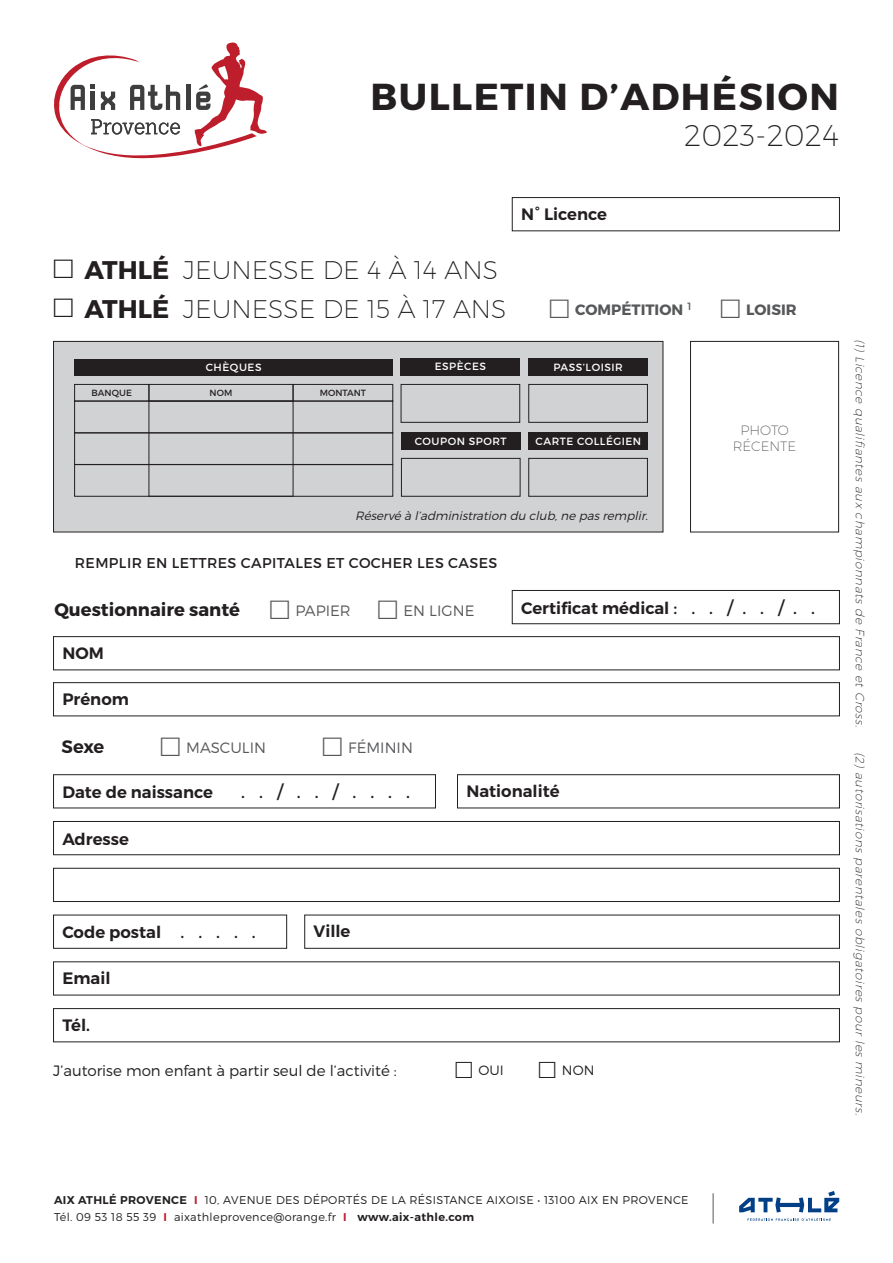
<style>
.page{position:relative;width:893px;height:1263px;background:#fff}
.page>*{position:absolute;margin:0;border:0;box-sizing:border-box;transform-origin:0 0}
.t1{font:700 37.5px "Montserrat";letter-spacing:.04em;color:#231f20}
.t2{font:200 30px "Montserrat";letter-spacing:.01em;color:#231f20}
.t3{font:200 25.5px/38.7px "Montserrat";color:#231f20}
.t4{font:700 18px "Montserrat";color:#231f20}
.t5{font:18px "Montserrat";color:#231f20}
.t6{font:600 18px "Montserrat";color:#231f20}
.t7{font:600 16.5px "Montserrat";color:#231f20}
.t8{font:300 15px "Montserrat";color:#231f20}
.t9{font:300 15px "Montserrat";color:#57585a}
.t10{font:700 15px "Montserrat";color:#57585a}
.t11{font:14.25px "Montserrat";letter-spacing:.03em;color:#231f20}
.t12{font:200 13.5px/16.2px "Montserrat";color:#57585a;text-align:center}
.t13{font:300 13.5px "Montserrat";color:#231f20}
.t14{font:italic 200 12px "Montserrat";color:#231f20}
.t15{font:italic 300 12px "Montserrat";color:#231f20}
.t16{font:300 11.25px/17.7px "Montserrat";letter-spacing:.03em;color:#231f20}
.t17{font:10.5px "Montserrat";letter-spacing:.05em;color:#fff}
.t18{font:9px "Montserrat";color:#231f20}
.s1{font-family:"Casesaremplir Roman";font-weight:400;font-size:24px}
.s2{font-weight:700}
.s3{font-weight:400;font-size:18px}
.s4{font-family:"Casesaremplir Roman";font-weight:400;font-size:21px}
.s5{font-weight:600}
.s6{font-weight:600;color:#be1d2c}
</style>
<div class="page">
<div style="left:54px;top:341px;width:609px;height:191px;background:#d1d2d4"></div>
<div style="left:53px;top:341px;width:610px;height:191px;border:1px solid #231f20"></div>
<svg style="left:54px;top:42px;width:213px;height:117px"></svg>
<div style="left:690px;top:341px;width:149px;height:191px;border:1px solid #231f20"></div>
<svg style="left:739px;top:1191px;width:100px;height:21px"></svg>
<svg style="left:747px;top:1218px;width:84px;height:3px"></svg>
<hr style="left:713px;top:1193px;width:1px;height:30px;background:#57585a">
<div style="left:512px;top:197px;width:328px;height:34px;border:1px solid #231f20"></div>
<div style="left:53px;top:682px;width:787px;height:34px;border:1px solid #231f20"></div>
<div style="left:53px;top:1008px;width:787px;height:34px;border:1px solid #231f20"></div>
<div style="left:304px;top:915px;width:536px;height:34px;border:1px solid #231f20"></div>
<div style="left:457px;top:774px;width:383px;height:34px;border:1px solid #231f20"></div>
<div style="left:53px;top:636px;width:787px;height:34px;border:1px solid #231f20"></div>
<div style="left:53px;top:915px;width:234px;height:34px;border:1px solid #231f20"></div>
<div style="left:53px;top:774px;width:383px;height:34px;border:1px solid #231f20"></div>
<div style="left:53px;top:821px;width:787px;height:34px;border:1px solid #231f20"></div>
<div style="left:53px;top:868px;width:787px;height:34px;border:1px solid #231f20"></div>
<div style="left:512px;top:590px;width:328px;height:34px;border:1px solid #231f20"></div>
<div style="left:74px;top:359px;width:319px;height:17px;background:#231f20"></div>
<div style="left:74px;top:384px;width:75px;height:17px;border:1px solid #231f20"></div>
<div style="left:293px;top:384px;width:100px;height:17px;border:1px solid #231f20"></div>
<div style="left:149px;top:384px;width:144px;height:17px;border:1px solid #231f20"></div>
<div style="left:74px;top:401px;width:319px;height:32px;border:1px solid #231f20"></div>
<div style="left:74px;top:464px;width:319px;height:32px;border:1px solid #231f20"></div>
<div style="left:401px;top:359px;width:119px;height:17px;background:#231f20"></div>
<div style="left:401px;top:384px;width:119px;height:38px;border:1px solid #231f20"></div>
<div style="left:401px;top:433px;width:119px;height:17px;background:#231f20"></div>
<div style="left:529px;top:359px;width:119px;height:17px;background:#231f20"></div>
<div style="left:401px;top:458px;width:119px;height:38px;border:1px solid #231f20"></div>
<div style="left:529px;top:384px;width:119px;height:38px;border:1px solid #231f20"></div>
<div style="left:529px;top:433px;width:119px;height:17px;background:#231f20"></div>
<div style="left:529px;top:458px;width:119px;height:38px;border:1px solid #231f20"></div>
<div style="left:149px;top:401px;width:144px;height:95px;border:1px solid #231f20"></div>
<h1 class="t1" style="left:370px;top:73px;width:470px">BULLETIN D’ADHÉSION</h1>
<h2 class="t2" style="left:684px;top:117px;width:156px">2023-2024</h2>
<h3 class="t3" style="left:54px;top:250px;width:454px"><span class="s1">O</span> <span class="s2">ATHLÉ</span> JEUNESSE DE 4 À 14 ANS<br><span class="s1">O</span> <span class="s2">ATHLÉ</span> JEUNESSE DE 15 À 17 ANS</h3>
<h3 class="t7" style="left:521px;top:204px;width:87px">N° Licence</h3>
<h3 class="t10" style="left:550px;top:300px;width:248px"><span class="s1">O</span> COMPÉTITION <sup>1</sup> <span class="s1">O</span> LOISIR</h3>
<p class="t17" style="left:206px;top:361px;width:57px">CHÈQUES</p>
<p class="t18" style="left:92px;top:387px;width:42px">BANQUE</p>
<p class="t18" style="left:210px;top:387px;width:24px">NOM</p>
<p class="t18" style="left:320px;top:387px;width:48px">MONTANT</p>
<p class="t17" style="left:435px;top:360px;width:53px">ESPÈCES</p>
<p class="t17" style="left:415px;top:435px;width:93px">COUPON SPORT</p>
<p class="t17" style="left:553px;top:361px;width:71px">PASS’LOISIR</p>
<p class="t17" style="left:536px;top:435px;width:107px">CARTE COLLÉGIEN</p>
<p class="t12" style="left:733px;top:422px;width:65px">PHOTO<br>RÉCENTE</p>
<p class="t15" style="left:355px;top:508px;width:297px">Réservé à l’administration du club,ne pasremplir.</p>
<p class="t11" style="left:75px;top:554px;width:424px">REMPLIR EN LETTRES CAPITALES ET COCHER LES CASES</p>
<h3 class="t4" style="left:54px;top:599px;width:187px">Questionnaire santé</h3>
<h3 class="t9" style="left:270px;top:601px;width:206px"><span class="s1">O</span> PAPIER <span class="s1">O</span> EN LIGNE</h3>
<h3 class="t7" style="left:521px;top:597px;width:295px">Certificat médical <span class="s3">: . . / . . / . .</span></h3>
<h3 class="t7" style="left:62px;top:643px;width:43px">NOM</h3>
<h3 class="t7" style="left:62px;top:689px;width:68px">Prénom</h3>
<h3 class="t6" style="left:62px;top:736px;width:44px">Sexe</h3>
<h3 class="t9" style="left:161px;top:738px;width:106px"><span class="s1">O</span> MASCULIN</h3>
<h3 class="t9" style="left:323px;top:738px;width:91px"><span class="s1">O</span> FÉMININ</h3>
<h3 class="t7" style="left:62px;top:782px;width:152px">Date de naissance</h3>
<h3 class="t5" style="left:241px;top:780px;width:170px">. . / . . / . . . .</h3>
<h3 class="t7" style="left:62px;top:828px;width:68px">Adresse</h3>
<h3 class="t7" style="left:62px;top:922px;width:195px">Code postal <span class="s3">. . . . .</span></h3>
<h3 class="t7" style="left:62px;top:968px;width:50px">Email</h3>
<h3 class="t7" style="left:62px;top:1015px;width:29px">Tél.</h3>
<h3 class="t7" style="left:314px;top:921px;width:38px">Ville</h3>
<h3 class="t7" style="left:466px;top:781px;width:95px">Nationalité</h3>
<h3 class="t8" style="left:53px;top:1061px;width:345px">J’autorise mon enfant à partir seul de l’activité :</h3>
<p class="t13" style="left:456px;top:1062px;width:50px"><span class="s4">O</span> OUI</p>
<p class="t13" style="left:539px;top:1062px;width:57px"><span class="s4">O</span> NON</p>
<p class="t14" style="left:867px;top:339px;width:393px;rotate:90deg">(1) Licence qualifiantes aux championnats de France et Cross.</p>
<p class="t14" style="left:867px;top:752px;width:367px;rotate:90deg">(2) autorisations parentales obligatoires pour les mineurs.</p>
<p class="t16" style="left:54px;top:1190px;width:636px"><span class="s5">AIX ATHLÉ PROVENCE</span> <span class="s6">I</span> 10, AVENUE DES DÉPORTÉS DE LA RÉSISTANCE AIXOISE • 13100 AIX EN PROVENCE<br>Tél. 09 53 18 55 39 <span class="s6">I</span> aixathleprovence@orange.fr <span class="s6">I</span> <span class="s5">www.aix-athle.com</span></p>
</div>
